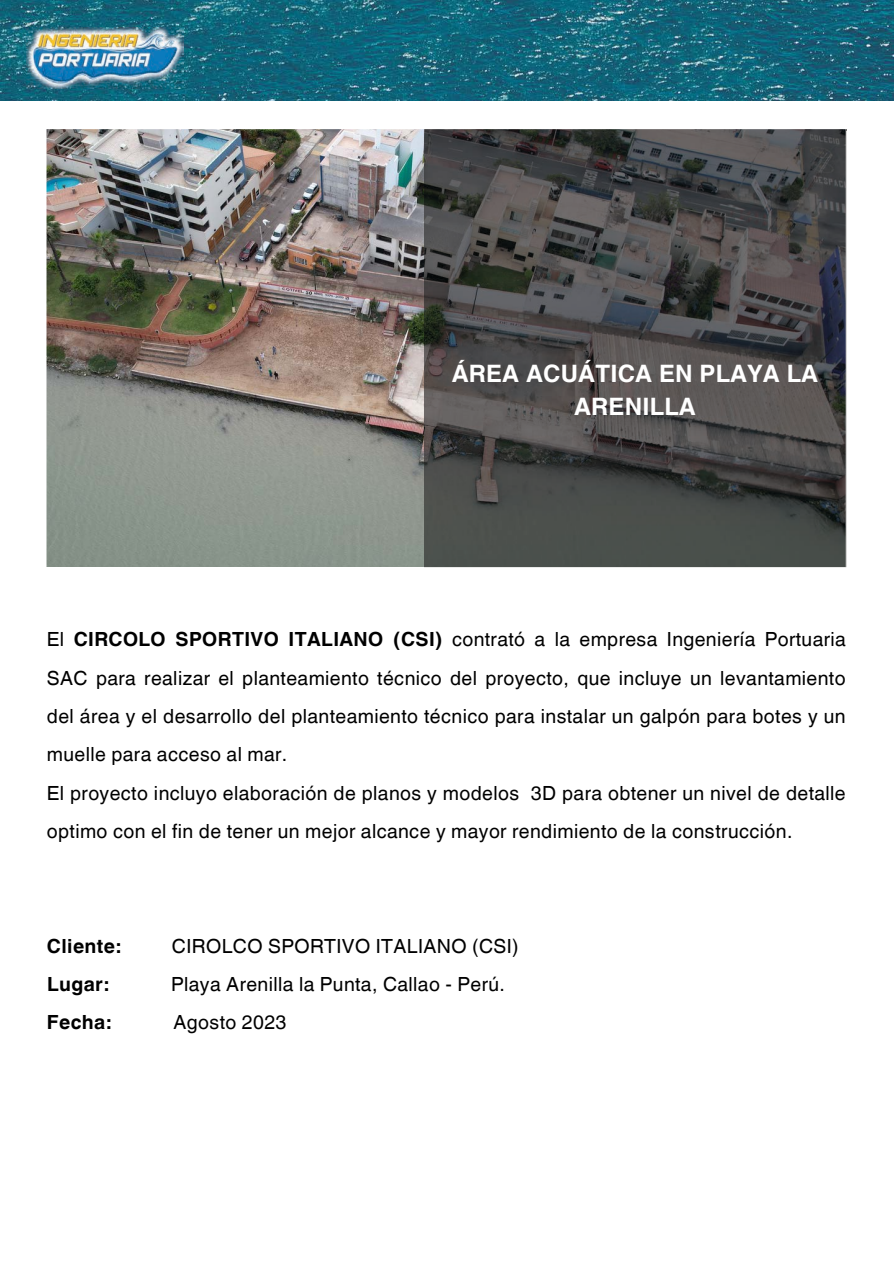
<style>
.page{position:relative;width:894px;height:1264px;background:#fff}
.page>*{position:absolute;margin:0;border:0;box-sizing:border-box;transform-origin:0 0}
.t1{font:700 24px/32.7px "Helvetica Hebrew";letter-spacing:.01em;color:#fff;text-align:center}
.t2{font:19.5px/38.2px "Helvetica Hebrew";letter-spacing:.02em;color:#000}
.t3{font:700 19.5px "Helvetica Hebrew";letter-spacing:.02em;color:#000}
.s1{font-weight:700}
</style>
<div class="page">
<img style="left:0;top:0;width:893px;height:101px">
<img style="left:27px;top:28px;width:156px;height:61px">
<img style="left:46px;top:129px;width:378px;height:438px">
<svg style="left:424px;top:129px;width:422px;height:438px;background:#494949"></svg>
<p class="t1" style="left:451px;top:361px;width:368px">ÁREA ACUÁTICA EN PLAYA LA<br>ARENILLA</p>
<p class="t2" style="left:47px;top:623px;width:800px">El <span class="s1">CIRCOLO SPORTIVO ITALIANO (CSI)</span> contrató a la empresa Ingeniería Portuaria SAC para realizar el planteamiento técnico del proyecto, que incluye un levantamiento del área y el desarrollo del planteamiento técnico para instalar un galpón para botes y un muelle para acceso al mar.<br>El proyecto incluyo elaboración de planos y modelos 3D para obtener un nivel de detalle optimo con el fin de tener un mejor alcance y mayor rendimiento de la construcción.</p>
<p class="t3" style="left:47px;top:938px;width:75px">Cliente:</p>
<p class="t2" style="left:172px;top:929px;width:348px">CIROLCO SPORTIVO ITALIANO (CSI)</p>
<p class="t3" style="left:47px;top:976px;width:63px">Lugar:</p>
<p class="t2" style="left:171px;top:967px;width:335px">Playa Arenilla la Punta, Callao - Perú.</p>
<p class="t3" style="left:47px;top:1015px;width:66px">Fecha:</p>
<p class="t2" style="left:173px;top:1005px;width:114px">Agosto 2023</p>
</div>
